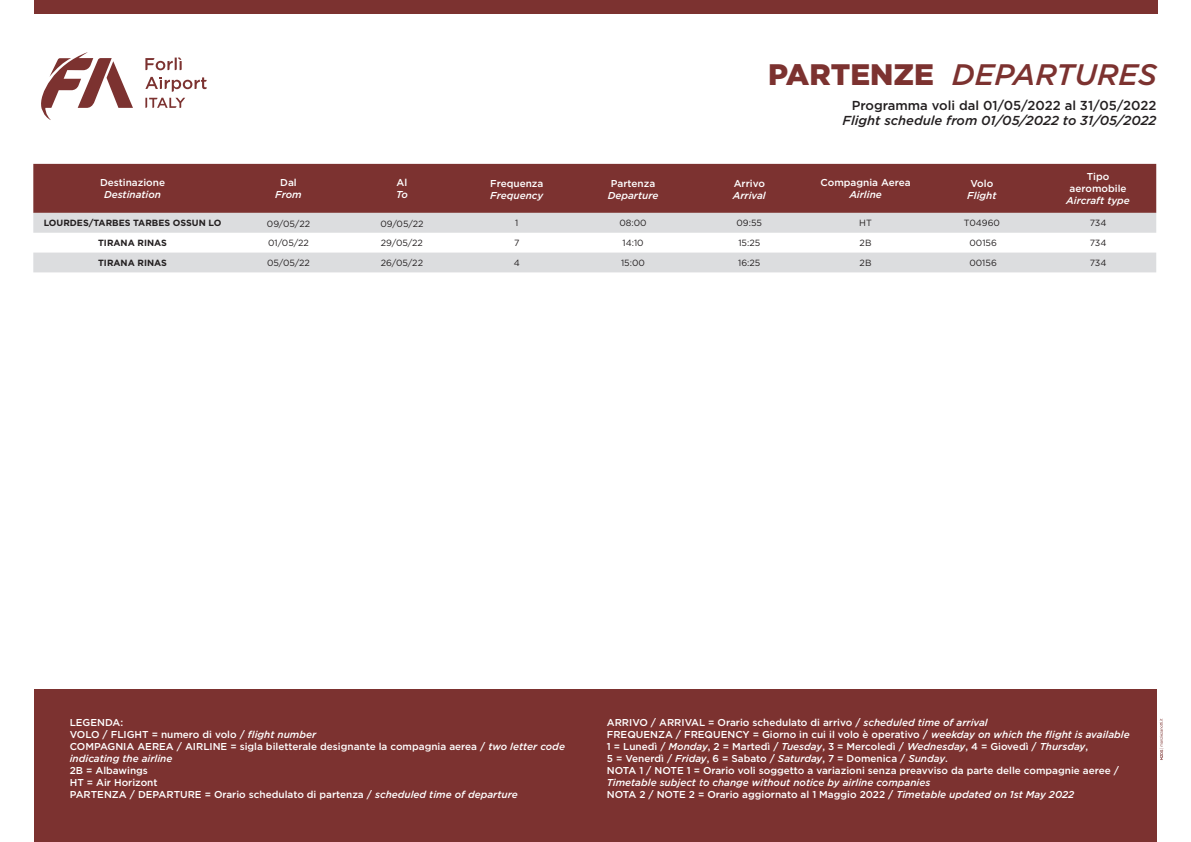
<style>
.page{position:relative;width:1191px;height:842px;background:#fff}
.page>*{position:absolute;margin:0;border:0;box-sizing:border-box;transform-origin:0 0}
.t1{font:italic 500 29.7px "Gotham";color:#7c3230}
.t2{font:italic 500 13px "Gotham";color:#231f20}
.t3{font:500 13px "Gotham";color:#231f20}
.t4{font:500 10px/12px "Gotham";color:#fff}
.t5{font:italic 500 10px/12px "Gotham";color:#fff}
.t6{font:9px "Gotham";color:#231f20}
.t7{font:700 9px "Gotham";color:#231f20}
.s1{font-weight:900;font-style:normal}
.s2{font-style:italic}
.s3{font-style:normal}
</style>
<div class="page">
<div style="left:34px;top:689px;width:1122px;height:153px;background:#7c3230"></div>
<div style="left:34px;top:0;width:1123px;height:14px;background:#7c3230"></div>
<svg style="left:145px;top:98px;width:40px;height:10px"></svg>
<svg style="left:145px;top:57px;width:37px;height:13px"></svg>
<svg style="left:145px;top:77px;width:62px;height:15px"></svg>
<svg style="left:41px;top:52px;width:92px;height:68px"></svg>
<svg style="left:1159px;top:719px;width:4px;height:41px"></svg>
<div style="left:33px;top:164px;width:1123px;height:49px;background:#7c3230"></div>
<svg style="left:33px;top:213px;width:1123px;height:59px;fill:#dcdddf"></svg>
<p class="t4" style="left:100px;top:177px;width:67px">Destinazione</p>
<p class="t5" style="left:104px;top:189px;width:59px">Destination</p>
<p class="t4" style="left:280px;top:177px;width:18px">Dal</p>
<p class="t5" style="left:275px;top:189px;width:28px">From</p>
<p class="t4" style="left:396px;top:177px;width:12px">Al</p>
<p class="t5" style="left:396px;top:189px;width:13px">To</p>
<p class="t4" style="left:490px;top:177px;width:55px">Frequenza</p>
<p class="t5" style="left:490px;top:189px;width:54px">Frequency</p>
<p class="t4" style="left:611px;top:177px;width:46px">Partenza</p>
<p class="t5" style="left:607px;top:189px;width:52px">Departure</p>
<h1 class="t1" style="left:768px;top:55px;width:390px"><span class="s1">PARTENZE</span> DEPARTURES</h1>
<h2 class="t3" style="left:852px;top:97px;width:306px">Programma voli dal 01/05/2022 al 31/05/2022</h2>
<h2 class="t2" style="left:842px;top:112px;width:315px">Flight schedule from 01/05/2022 to 31/05/2022</h2>
<p class="t4" style="left:733px;top:177px;width:33px">Arrivo</p>
<p class="t5" style="left:733px;top:189px;width:35px">Arrival</p>
<p class="t4" style="left:820px;top:177px;width:92px">Compagnia Aerea</p>
<p class="t5" style="left:849px;top:189px;width:34px">Airline</p>
<p class="t4" style="left:970px;top:177px;width:24px">Volo</p>
<p class="t5" style="left:967px;top:189px;width:31px">Flight</p>
<p class="t4" style="left:1069px;top:171px;width:58px;text-align:center">Tipo aeromobile</p>
<p class="t5" style="left:1066px;top:195px;width:65px">Aircraft type</p>
<p class="t7" style="left:44px;top:217px;width:179px">LOURDES/TARBES TARBES OSSUN LO</p>
<p class="t6" style="left:267px;top:219px;width:45px">09/05/22</p>
<p class="t6" style="left:380px;top:219px;width:45px">09/05/22</p>
<p class="t6" style="left:515px;top:218px;width:5px">1</p>
<p class="t6" style="left:619px;top:218px;width:29px">08:00</p>
<p class="t6" style="left:736px;top:218px;width:27px">09:55</p>
<p class="t6" style="left:859px;top:218px;width:14px">HT</p>
<p class="t6" style="left:963px;top:218px;width:38px">T04960</p>
<p class="t6" style="left:1089px;top:218px;width:18px">734</p>
<p class="t7" style="left:98px;top:237px;width:70px">TIRANA RINAS</p>
<p class="t6" style="left:268px;top:238px;width:42px">01/05/22</p>
<p class="t6" style="left:381px;top:238px;width:44px">29/05/22</p>
<p class="t6" style="left:514px;top:238px;width:7px">7</p>
<p class="t6" style="left:622px;top:238px;width:23px">14:10</p>
<p class="t6" style="left:738px;top:238px;width:23px">15:25</p>
<p class="t6" style="left:859px;top:238px;width:13px">2B</p>
<p class="t6" style="left:969px;top:238px;width:29px">00156</p>
<p class="t6" style="left:1089px;top:238px;width:18px">734</p>
<p class="t7" style="left:98px;top:257px;width:70px">TIRANA RINAS</p>
<p class="t6" style="left:267px;top:258px;width:44px">05/05/22</p>
<p class="t6" style="left:381px;top:258px;width:44px">26/05/22</p>
<p class="t6" style="left:514px;top:258px;width:8px">4</p>
<p class="t6" style="left:621px;top:258px;width:25px">15:00</p>
<p class="t6" style="left:738px;top:258px;width:24px">16:25</p>
<p class="t6" style="left:859px;top:258px;width:13px">2B</p>
<p class="t6" style="left:969px;top:258px;width:29px">00156</p>
<p class="t6" style="left:1089px;top:258px;width:18px">734</p>
<p class="t4" style="left:70px;top:716px;width:497px">LEGENDA:<br>VOLO / FLIGHT = numero di volo / <span class="s2">flight number<br></span>COMPAGNIA AEREA / AIRLINE = sigla biletterale designante la compagnia aerea / <span class="s2">two letter code indicating the airline</span></p>
<p class="t4" style="left:70px;top:764px;width:449px">2B = Albawings<br>HT = Air Horizont<br>PARTENZA / DEPARTURE = Orario schedulato di partenza / <span class="s2">scheduled time of departure</span></p>
<p class="t4" style="left:607px;top:716px;width:524px">ARRIVO / ARRIVAL = Orario schedulato di arrivo / <span class="s2">scheduled time of arrival<br></span>FREQUENZA / FREQUENCY = Giorno in cui il volo è operativo / <span class="s2">weekday on which the flight is available </span>1 = Lunedì / <span class="s2">Monday</span>, 2 = Martedì / <span class="s2">Tuesday</span>, 3 = Mercoledì / <span class="s2">Wednesday</span>, 4 = Giovedì / <span class="s2">Thursday</span>,<br>5 = Venerdì / <span class="s2">Friday</span>, 6 = Sabato / <span class="s2">Saturday</span>, 7 = Domenica / <span class="s2">Sunday</span>.<br>NOTA 1 / NOTE 1 = Orario voli soggetto a variazioni senza preavviso da parte delle compagnie aeree /</p>
<p class="t5" style="left:607px;top:776px;width:469px">Timetable subject to change without notice by airline companies<br><span class="s3">NOTA 2 / NOTE 2 = Orario aggiornato al 1 Maggio 2022 /</span> Timetable updated on 1st May 2022</p>
</div>
